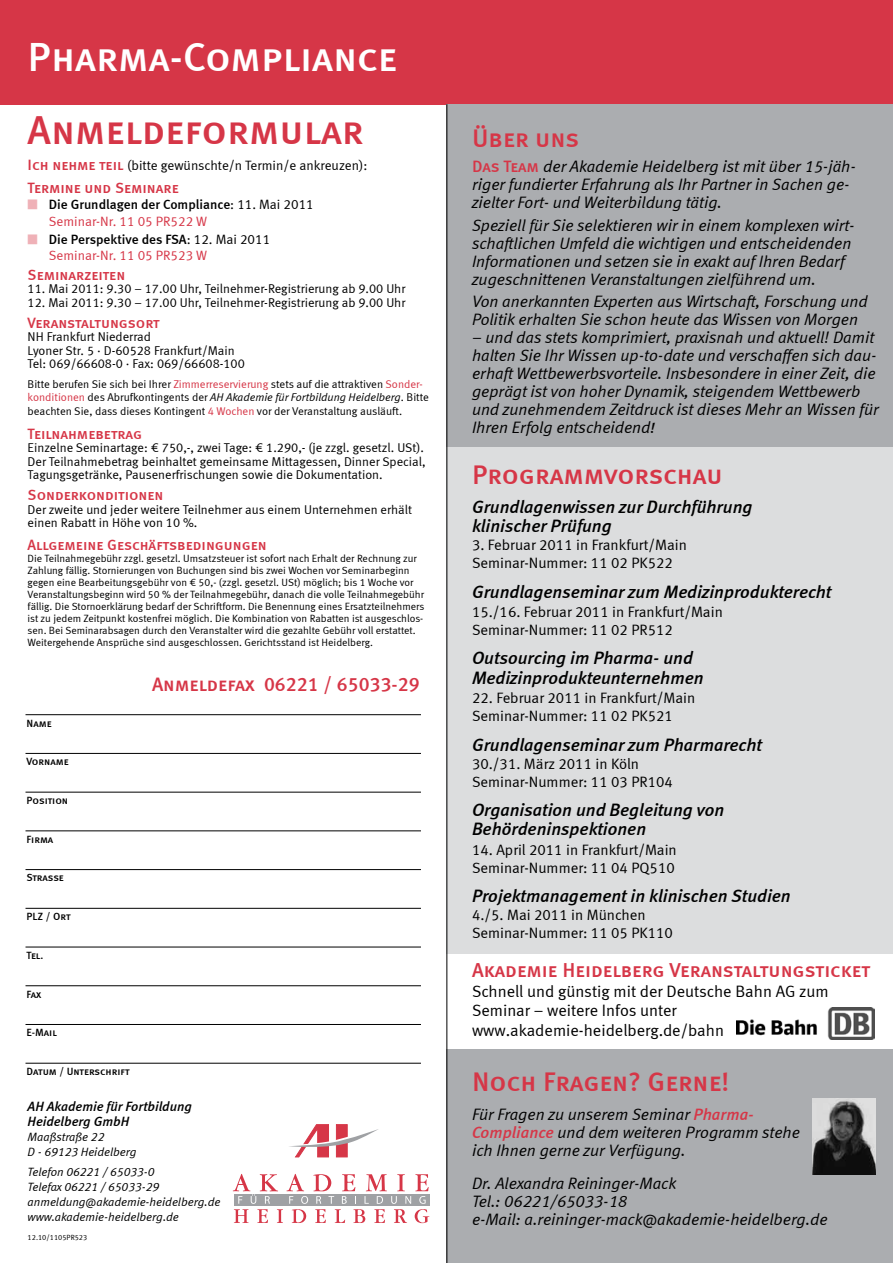
<style>
.page{position:relative;width:893px;height:1263px;background:#fff}
.page>*{position:absolute;margin:0;border:0;box-sizing:border-box;transform-origin:0 0}
.t1{font:40.8px "Meta Medium LF Caps";color:#fff}
.t2{font:40.5px "Meta Medium LF Caps";color:#d63647}
.t3{font:27px "Meta Medium LF Caps";color:#d63647}
.t4{font:25.5px "Meta Medium LF Caps";color:#d63647}
.t5{font:20.25px "Meta Medium LF Caps";letter-spacing:-.005em;color:#d63647}
.t6{font:19.5px "Meta Medium LF Caps";color:#d63647}
.t7{font:italic 18px/19.5px "Meta Medium LF";color:#000}
.t8{font:italic 16.5px/18px "Meta Normal LF";color:#000}
.t9{font:16.5px/19.5px "Meta Normal LF";color:#000}
.t10{font:15px/18px "Meta Normal LF";color:#000}
.t11{font:15px "Meta Medium LF Caps";color:#d63647}
.t12{font:13.5px "Meta Medium LF";color:#000}
.t13{font:13.5px "Meta Normal LF";color:#000}
.t14{font:13.5px "Meta Normal LF";color:#d63647}
.t15{font:italic 13.5px/15px "Meta Medium LF";color:#000}
.t16{font:12.75px/13.5px "Meta Normal LF";color:#000}
.t17{font:italic 12px/15px "Meta Normal LF";color:#000}
.t18{font:11.25px/13.5px "Meta Normal LF";color:#000}
.t19{font:10.5px/12px "Meta Normal LF";color:#000}
.t20{font:10.5px "Meta Medium LF Caps";letter-spacing:-.005em;color:#000}
.t21{font:7.5px "Meta Normal LF";color:#000}
.s1{font-family:"Meta Medium LF Caps";font-size:15px;color:#d63647}
.s2{color:#efb1b7}
.s3{font-family:"Meta Normal LF"}
.s4{color:#d63647}
.s5{font-style:italic}
.s6{font-family:"Meta Medium LF Caps";font-style:normal;color:#d63647}
.s7{font-family:"Meta Medium LF";font-size:15px}
.s8{font-family:"Meta Normal"}
.s9{font-family:"Meta Medium LF";color:#d63647}
</style>
<div class="page">
<div style="left:0;top:0;width:893px;height:104px;background:#d63647"></div>
<hr style="left:26px;top:714px;width:395px;height:1px;background:#000">
<hr style="left:26px;top:753px;width:395px;height:1px;background:#000">
<hr style="left:26px;top:792px;width:395px;height:1px;background:#000">
<hr style="left:26px;top:831px;width:395px;height:1px;background:#000">
<hr style="left:26px;top:869px;width:395px;height:1px;background:#000">
<hr style="left:26px;top:908px;width:395px;height:1px;background:#000">
<hr style="left:26px;top:947px;width:395px;height:1px;background:#000">
<hr style="left:26px;top:985px;width:395px;height:1px;background:#000">
<hr style="left:26px;top:1024px;width:395px;height:1px;background:#000">
<hr style="left:26px;top:1063px;width:395px;height:1px;background:#000">
<svg style="left:289px;top:1124px;width:89px;height:33px"></svg>
<svg style="left:233px;top:1174px;width:196px;height:49px"></svg>
<div style="left:446px;top:104px;width:447px;height:344px;background:#abadb0"></div>
<div style="left:446px;top:448px;width:447px;height:815px;background:#dcddde"></div>
<div style="left:446px;top:1049px;width:447px;height:214px;background:#abadb0"></div>
<img style="left:812px;top:1098px;width:64px;height:76px">
<div style="left:446px;top:954px;width:447px;height:95px;background:#fff"></div>
<img style="left:737px;top:1007px;width:137px;height:33px">
<hr style="left:446px;top:104px;width:1px;height:1159px;background:#000">
<h1 class="t1" style="left:28px;top:33px;width:371px">Pharma-Compliance</h1>
<h2 class="t2" style="left:28px;top:107px;width:338px">Anmeldeformular</h2>
<p class="t13" style="left:28px;top:158px;width:341px"><span class="s1">Ich nehme teil</span> (bitte gewünschte/n Termin/e ankreuzen):</p>
<p class="t11" style="left:28px;top:179px;width:153px">Termine und Seminare</p>
<p class="t12" style="left:28px;top:197px;width:288px"><span class="s2">■</span> Die Grundlagen der Compliance<span class="s3">: 11. Mai 2011</span></p>
<p class="t14" style="left:49px;top:213px;width:160px">Seminar-Nr. 11 05 PR522 W</p>
<p class="t12" style="left:28px;top:231px;width:244px"><span class="s2">■</span> Die Perspektive des FSA<span class="s3">: 12. Mai 2011</span></p>
<p class="t14" style="left:49px;top:248px;width:160px">Seminar-Nr. 11 05 PR523 W</p>
<p class="t11" style="left:28px;top:266px;width:99px">Seminarzeiten</p>
<p class="t16" style="left:28px;top:282px;width:379px">11. Mai 2011: 9.30 − 17.00 Uhr, Teilnehmer-Registrierung ab 9.00 Uhr</p>
<p class="t16" style="left:28px;top:295px;width:379px">12. Mai 2011: 9.30 − 17.00 Uhr, Teilnehmer-Registrierung ab 9.00 Uhr</p>
<p class="t11" style="left:28px;top:314px;width:134px">Veranstaltungsort</p>
<p class="t16" style="left:28px;top:330px;width:219px">NH Frankfurt Niederrad<br>Lyoner Str. 5 · D-60528 Frankfurt/Main<br>Tel: 069/66608-0 · Fax: 069/66608-100</p>
<p class="t18" style="left:28px;top:377px;width:403px">Bitte berufen Sie sich bei Ihrer <span class="s4">Zimmerreservierung</span> stets auf die attraktiven <span class="s4">Sonder&shy;konditionen</span> des Abrufkontingents der <span class="s5">AH Akademie für Fortbildung Heidelberg</span>. Bitte beachten Sie, dass dieses Kontingent <span class="s4">4 Wochen</span> vor der Veranstaltung ausläuft.</p>
<p class="t11" style="left:28px;top:425px;width:116px">Teilnahmebetrag</p>
<p class="t16" style="left:28px;top:441px;width:400px">Einzelne Seminartage: € 750,-, zwei Tage: € 1.290,- (je zzgl. gesetzl. USt).<br>Der Teilnahmebetrag beinhaltet gemeinsame Mittagessen, Dinner Special,<br>Tagungsgetränke, Pausenerfrischungen sowie die Dokumentation.</p>
<p class="t11" style="left:28px;top:486px;width:137px">Sonderkonditionen</p>
<p class="t16" style="left:28px;top:502px;width:386px">Der zweite und jeder weitere Teilnehmer aus einem Unternehmen erhält einen Rabatt in Höhe von 10 %.</p>
<p class="t11" style="left:28px;top:536px;width:241px">Allgemeine Geschäftsbedingungen</p>
<p class="t19" style="left:28px;top:552px;width:398px">Die Teilnahmegebühr zzgl. gesetzl. Umsatzsteuer ist sofort nach Erhalt der Rechnung zur Zahlung fällig. Stornierungen von Buchungen sind bis zwei Wochen vor Seminarbeginn gegen eine Bearbeitungsgebühr von € 50,- (zzgl. gesetzl. USt) möglich; bis 1 Woche vor Veranstaltungsbeginn wird 50 % der Teilnahmegebühr, danach die volle Teilnahmegebühr fällig. Die Stornoerklärung bedarf der Schriftform. Die Benennung eines Ersatzteilnehmers ist zu jedem Zeitpunkt kostenfrei möglich. Die Kombination von Rabatten ist ausgeschlos&shy;sen. Bei Seminarabsagen durch den Veranstalter wird die gezahlte Gebühr voll erstattet.<br>Weitergehende Ansprüche sind ausgeschlossen. Gerichtsstand ist Heidelberg.</p>
<p class="t6" style="left:152px;top:673px;width:269px">Anmeldefax 06221 / 65033-29</p>
<p class="t20" style="left:27px;top:717px;width:27px">Name</p>
<p class="t20" style="left:27px;top:756px;width:44px">Vorname</p>
<p class="t20" style="left:27px;top:794px;width:43px">Position</p>
<p class="t20" style="left:27px;top:833px;width:28px">Firma</p>
<p class="t20" style="left:27px;top:872px;width:39px">Strasse</p>
<p class="t20" style="left:27px;top:910px;width:46px">PLZ / Ort</p>
<p class="t20" style="left:27px;top:949px;width:18px">Tel.</p>
<p class="t20" style="left:27px;top:988px;width:16px">Fax</p>
<p class="t20" style="left:27px;top:1026px;width:32px">E-Mail</p>
<p class="t20" style="left:27px;top:1065px;width:105px">Datum / Unterschrift</p>
<p class="t15" style="left:28px;top:1099px;width:166px">AH Akademie für Fortbildung<br>Heidelberg GmbH</p>
<p class="t17" style="left:28px;top:1129px;width:110px">Maaßstraße 22<br>D - 69123 Heidelberg</p>
<p class="t17" style="left:28px;top:1164px;width:194px">Telefon 06221 / 65033-0<br>Telefax 06221 / 65033-29 anmeldung@akademie-heidelberg.de www.akademie-heidelberg.de</p>
<p class="t21" style="left:28px;top:1233px;width:61px">12.10/1105PR523</p>
<h3 class="t4" style="left:472px;top:123px;width:109px">Über uns</h3>
<p class="t8" style="left:472px;top:157px;width:385px"><span class="s6">Das Team</span> der Akademie Heidelberg ist mit über 15-jäh&shy;riger fundierter Erfahrung als Ihr Partner in Sachen ge&shy;zielter Fort- und Weiterbildung tätig.</p>
<p class="t8" style="left:472px;top:216px;width:384px">Speziell für Sie selektieren wir in einem komplexen wirt&shy;schaftlichen Umfeld die wichtigen und entscheidenden Informationen und setzen sie in exakt auf Ihren Bedarf zugeschnittenen Veranstaltungen zielführend um.</p>
<p class="t8" style="left:472px;top:292px;width:397px">Von anerkannten Experten aus Wirtschaft, Forschung und<br>Politik erhalten Sie schon heute das Wissen von Morgen</p>
<p class="t8" style="left:472px;top:328px;width:408px">– und das stets komprimiert, praxisnah und aktuell! Damit halten Sie Ihr Wissen up-to-date und verschaffen sich dau&shy;erhaft Wettbewerbsvorteile. Insbesondere in einer Zeit, die geprägt ist von hoher Dynamik, steigendem Wettbewerb und zunehmendem Zeitdruck ist dieses Mehr an Wissen für Ihren Erfolg entscheidend<span class="s7">!</span></p>
<h3 class="t3" style="left:472px;top:459px;width:252px">Programmvorschau</h3>
<p class="t7" style="left:472px;top:497px;width:282px">Grundlagenwissen zur Durchführung klinischer Prüfung</p>
<p class="t10" style="left:472px;top:536px;width:216px">3. Februar 2011 in Frankfurt/Main<br>Seminar-Nummer: 11 02 PK522</p>
<p class="t7" style="left:472px;top:581px;width:361px">Grundlagenseminar zum Medizinprodukterecht</p>
<p class="t10" style="left:472px;top:603px;width:252px">15./16. Februar 2011 in Frankfurt/Main<br>Seminar-Nummer: 11 02 PR512</p>
<p class="t7" style="left:472px;top:648px;width:233px">Outsourcing im Pharma- und<br>Medizinprodukteunternehmen</p>
<p class="t10" style="left:472px;top:689px;width:225px">22. Februar 2011 in Frankfurt/Main<br>Seminar-Nummer: 11 02 PK521</p>
<p class="t7" style="left:472px;top:734px;width:291px">Grundlagenseminar zum Pharmarecht</p>
<p class="t10" style="left:472px;top:754px;width:202px">30./31. März 2011 in Köln<br>Seminar-Nummer: 11 03 PR104</p>
<p class="t7" style="left:472px;top:800px;width:254px">Organisation und Begleitung von<br>Behördeninspektionen</p>
<p class="t10" style="left:472px;top:840px;width:206px">14. April 2011 in Frankfurt/Main<br>Seminar-Nummer: 11 04 PQ510</p>
<p class="t7" style="left:472px;top:886px;width:320px">Projektmanagement in klinischen Studien</p>
<p class="t10" style="left:472px;top:906px;width:202px">4./5. Mai 2011 in München<br>Seminar-Nummer: 11 05 PK110</p>
<p class="t5" style="left:472px;top:958px;width:400px">Akademie Heidelberg Veranstaltungsticket</p>
<p class="t9" style="left:472px;top:981px;width:358px">Schnell und günstig mit der Deutsche Bahn AG zum<br>Seminar − weitere Infos unter www.akademie-heidelberg.de/bahn</p>
<h3 class="t3" style="left:472px;top:1066px;width:259px">Noch Fragen? Gerne!</h3>
<p class="t8" style="left:472px;top:1105px;width:329px">Für Fragen zu unserem <span class="s8">Seminar</span> <span class="s9">Pharma-<br>Compliance</span> und dem weiteren Programm stehe ich Ihnen gerne zur Verfügung.</p>
<p class="t8" style="left:472px;top:1174px;width:357px">Dr. Alexandra Reininger-Mack<br>Tel.: 06221/65033-18<br>e-Mail: a.reininger-mack@akademie-heidelberg.de</p>
</div>
